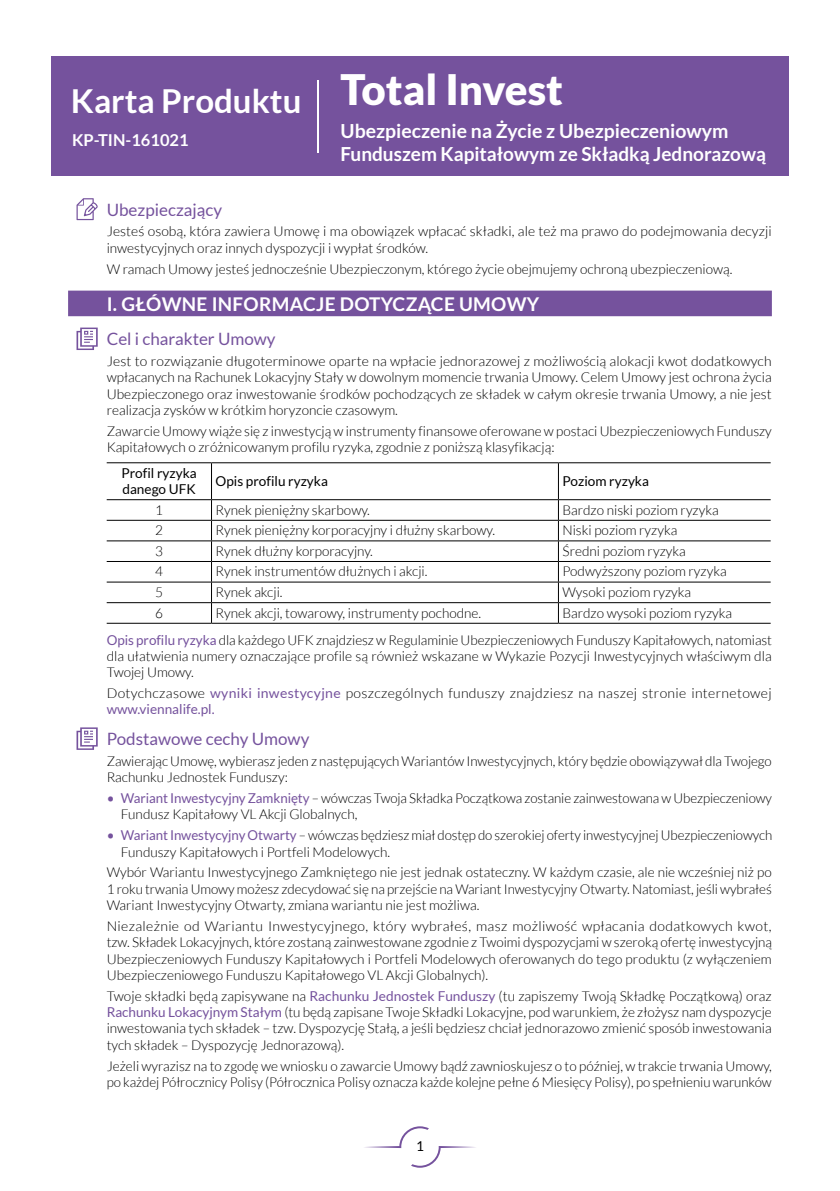
<style>
.page{position:relative;width:840px;height:1191px;background:#fff}
.page>*{position:absolute;margin:0;border:0;box-sizing:border-box;transform-origin:0 0}
.t1{font:900 42px "Lato";color:#fff}
.t2{font:700 33px "Lato";color:#fff}
.t3{font:700 19.4px/23.2px "Lato";color:#fff}
.t4{font:700 19px "Lato";letter-spacing:.015em;color:#fff}
.t5{font:17px "Lato";color:#75529d}
.t6{font:700 16.4px "Lato";color:#fff}
.t7{font:300 13.6px/16.4px "Lato";color:#000}
.t8{font:300 13.6px/16.4px "Lato";letter-spacing:.025em;color:#000}
.t9{font:13.6px/16.4px "Lato";color:#000}
.s1{font-weight:400;color:#75529d}
</style>
<div class="page">
<svg style="left:364px;top:1126px;width:112px;height:41px"></svg>
<div style="left:51px;top:57px;width:737px;height:119px;background:#75529d"></div>
<hr style="left:316px;top:80px;width:2px;height:73px;background:#fff">
<div style="left:68px;top:291px;width:703px;height:25px;background:#75529d"></div>
<svg style="left:76px;top:198px;width:22px;height:22px"></svg>
<svg style="left:76px;top:327px;width:22px;height:23px"></svg>
<hr style="left:211px;top:463px;width:1px;height:36px;background:#000">
<hr style="left:557px;top:463px;width:1px;height:36px;background:#000">
<hr style="left:107px;top:499px;width:104px;height:1px;background:#000">
<hr style="left:558px;top:499px;width:212px;height:1px;background:#000">
<hr style="left:107px;top:520px;width:104px;height:1px;background:#000">
<hr style="left:558px;top:520px;width:212px;height:1px;background:#000">
<hr style="left:107px;top:540px;width:104px;height:1px;background:#000">
<hr style="left:211px;top:540px;width:347px;height:1px;background:#000">
<hr style="left:558px;top:540px;width:212px;height:1px;background:#000">
<hr style="left:107px;top:561px;width:104px;height:1px;background:#000">
<hr style="left:211px;top:561px;width:347px;height:1px;background:#000">
<hr style="left:558px;top:561px;width:212px;height:1px;background:#000">
<hr style="left:107px;top:581px;width:104px;height:1px;background:#000">
<hr style="left:211px;top:581px;width:347px;height:1px;background:#000">
<hr style="left:558px;top:581px;width:212px;height:1px;background:#000">
<hr style="left:107px;top:602px;width:104px;height:1px;background:#000">
<hr style="left:211px;top:602px;width:347px;height:1px;background:#000">
<hr style="left:558px;top:602px;width:212px;height:1px;background:#000">
<hr style="left:211px;top:499px;width:347px;height:1px;background:#000">
<svg style="left:211px;top:500px;width:1px;height:123px"></svg>
<svg style="left:557px;top:500px;width:1px;height:123px"></svg>
<hr style="left:211px;top:520px;width:347px;height:1px;background:#000">
<hr style="left:107px;top:462px;width:104px;height:1px;background:#000">
<hr style="left:211px;top:462px;width:347px;height:1px;background:#000">
<hr style="left:558px;top:462px;width:212px;height:1px;background:#000">
<hr style="left:107px;top:623px;width:104px;height:1px;background:#000">
<hr style="left:211px;top:623px;width:347px;height:1px;background:#000">
<hr style="left:558px;top:623px;width:212px;height:1px;background:#000">
<svg style="left:76px;top:727px;width:22px;height:23px"></svg>
<h2 class="t2" style="left:71px;top:82px;width:232px">Karta Produktu</h2>
<p class="t6" style="left:72px;top:131px;width:118px">KP-TIN-161021</p>
<h1 class="t1" style="left:340px;top:65px;width:224px">Total Invest</h1>
<h3 class="t3" style="left:340px;top:119px;width:426px">Ubezpieczenie na Życie z Ubezpieczeniowym<br>Funduszem Kapitałowym ze Składką Jednorazową</h3>
<p class="t5" style="left:107px;top:200px;width:117px">Ubezpieczający</p>
<p class="t7" style="left:107px;top:223px;width:666px">Jesteś osobą, która zawiera Umowę i ma obowiązek wpłacać składki, ale też ma prawo do podejmowania decyzji inwestycyjnych oraz innych dyspozycji i wypłat środków.</p>
<p class="t7" style="left:107px;top:260px;width:627px">W ramach Umowy jesteś jednocześnie Ubezpieczonym, którego życie obejmujemy ochroną ubezpieczeniową.</p>
<h3 class="t4" style="left:107px;top:293px;width:434px">I. GŁÓWNE INFORMACJE DOTYCZĄCE UMOWY</h3>
<p class="t5" style="left:107px;top:329px;width:170px">Cel i charakter Umowy</p>
<p class="t7" style="left:107px;top:353px;width:666px;text-align:justify">Jest to rozwiązanie długoterminowe oparte na wpłacie jednorazowej z możliwością alokacji kwot dodatkowych wpłacanych na Rachunek Lokacyjny Stały w dowolnym momencie trwania Umowy. Celem Umowy jest ochrona życia Ubezpieczonego oraz inwestowanie środków pochodzących ze składek w całym okresie trwania Umowy, a nie jest realizacja zysków w krótkim horyzoncie czasowym.</p>
<p class="t7" style="left:107px;top:423px;width:666px">Zawarcie Umowy wiąże się z inwestycją w instrumenty finansowe oferowane w postaci Ubezpieczeniowych Funduszy<br>Kapitałowych o zróżnicowanym profilu ryzyka, zgodnie z poniższą klasyfikacją:</p>
<p class="t9" style="left:121px;top:464px;width:77px">Profil ryzyka danego UFK</p>
<p class="t9" style="left:215px;top:472px;width:114px">Opis profilu ryzyka</p>
<p class="t9" style="left:562px;top:472px;width:88px">Poziom ryzyka</p>
<p class="t7" style="left:155px;top:501px;width:9px">1</p>
<p class="t7" style="left:215px;top:501px;width:156px">Rynek pieniężny skarbowy.</p>
<p class="t7" style="left:562px;top:501px;width:158px">Bardzo niski poziom ryzyka</p>
<p class="t7" style="left:155px;top:522px;width:9px">2</p>
<p class="t7" style="left:215px;top:522px;width:281px">Rynek pieniężny korporacyjny i dłużny skarbowy.</p>
<p class="t7" style="left:562px;top:522px;width:116px">Niski poziom ryzyka</p>
<p class="t7" style="left:155px;top:543px;width:9px">3</p>
<p class="t7" style="left:215px;top:543px;width:159px">Rynek dłużny korporacyjny.</p>
<p class="t7" style="left:562px;top:543px;width:125px">Średni poziom ryzyka</p>
<p class="t7" style="left:155px;top:563px;width:9px">4</p>
<p class="t7" style="left:215px;top:563px;width:213px">Rynek instrumentów dłużnych i akcji.</p>
<p class="t7" style="left:562px;top:563px;width:166px">Podwyższony poziom ryzyka</p>
<p class="t7" style="left:155px;top:584px;width:9px">5</p>
<p class="t7" style="left:215px;top:584px;width:69px">Rynek akcji.</p>
<p class="t7" style="left:562px;top:584px;width:130px">Wysoki poziom ryzyka</p>
<p class="t7" style="left:155px;top:604px;width:9px">6</p>
<p class="t7" style="left:215px;top:604px;width:267px">Rynek akcji, towarowy, instrumenty pochodne.</p>
<p class="t7" style="left:107px;top:599px;width:666px;line-height:26.8px;text-indent:455px">Bardzo wysoki poziom ryzyka<br><span class="s1">Opis profilu ryzyka</span> dla każdego UFK znajdziesz w Regulaminie Ubezpieczeniowych Funduszy Kapitałowych, natomiast</p>
<p class="t7" style="left:107px;top:648px;width:666px">dla ułatwienia numery oznaczające profile są również wskazane w Wykazie Pozycji Inwestycyjnych właściwym dla<br>Twojej Umowy.</p>
<p class="t8" style="left:107px;top:685px;width:666px">Dotychczasowe <span class="s1">wyniki inwestycyjne</span> poszczególnych funduszy znajdziesz na naszej stronie internetowej <span class="s1">www.viennalife.pl.</span></p>
<p class="t5" style="left:107px;top:729px;width:204px">Podstawowe cechy Umowy</p>
<p class="t7" style="left:107px;top:753px;width:666px">Zawierając Umowę, wybierasz jeden z następujących Wariantów Inwestycyjnych, który będzie obowiązywał dla Twojego<br>Rachunku Jednostek Funduszy:</p>
<p class="t7" style="left:121px;top:790px;width:652px;text-indent:-14px"><span class="s1">• Wariant Inwestycyjny Zamknięty</span> – wówczas Twoja Składka Początkowa zostanie zainwestowana w Ubezpieczeniowy<br>Fundusz Kapitałowy VL Akcji Globalnych,</p>
<p class="t7" style="left:121px;top:827px;width:652px;text-indent:-14px"><span class="s1">• Wariant Inwestycyjny Otwarty</span> – wówczas będziesz miał dostęp do szerokiej oferty inwestycyjnej Ubezpieczeniowych<br>Funduszy Kapitałowych i Portfeli Modelowych.</p>
<p class="t7" style="left:107px;top:864px;width:666px;text-align:justify">Wybór Wariantu Inwestycyjnego Zamkniętego nie jest jednak ostateczny. W każdym czasie, ale nie wcześniej niż po 1 roku trwania Umowy możesz zdecydować się na przejście na Wariant Inwestycyjny Otwarty. Natomiast, jeśli wybrałeś Wariant Inwestycyjny Otwarty, zmiana wariantu nie jest możliwa.</p>
<p class="t7" style="left:107px;top:918px;width:666px;text-align:justify">Niezależnie od Wariantu Inwestycyjnego, który wybrałeś, masz możliwość wpłacania dodatkowych kwot, tzw. Składek Lokacyjnych, które zostaną zainwestowane zgodnie z Twoimi dyspozycjami w szeroką ofertę inwestycyjną Ubezpieczeniowych Funduszy Kapitałowych i Portfeli Modelowych oferowanych do tego produktu (z wyłączeniem Ubezpieczeniowego Funduszu Kapitałowego VL Akcji Globalnych).</p>
<p class="t7" style="left:107px;top:987px;width:666px;text-align:justify">Twoje składki będą zapisywane na <span class="s1">Rachunku Jednostek Funduszy</span> (tu zapiszemy Twoją Składkę Początkową) oraz <span class="s1">Rachunku Lokacyjnym Stałym</span> (tu będą zapisane Twoje Składki Lokacyjne, pod warunkiem, że złożysz nam dyspozycje inwestowania tych składek – tzw. Dyspozycję Stałą, a jeśli będziesz chciał jednorazowo zmienić sposób inwestowania tych składek – Dyspozycję Jednorazową).</p>
<p class="t7" style="left:107px;top:1057px;width:666px">Jeżeli wyrazisz na to zgodę we wniosku o zawarcie Umowy bądź zawnioskujesz o to później, w trakcie trwania Umowy, po każdej Półrocznicy Polisy (Półrocznica Polisy oznacza każde kolejne pełne 6 Miesięcy Polisy), po spełnieniu warunków</p>
<p class="t9" style="left:416px;top:1138px;width:9px">1</p>
</div>
